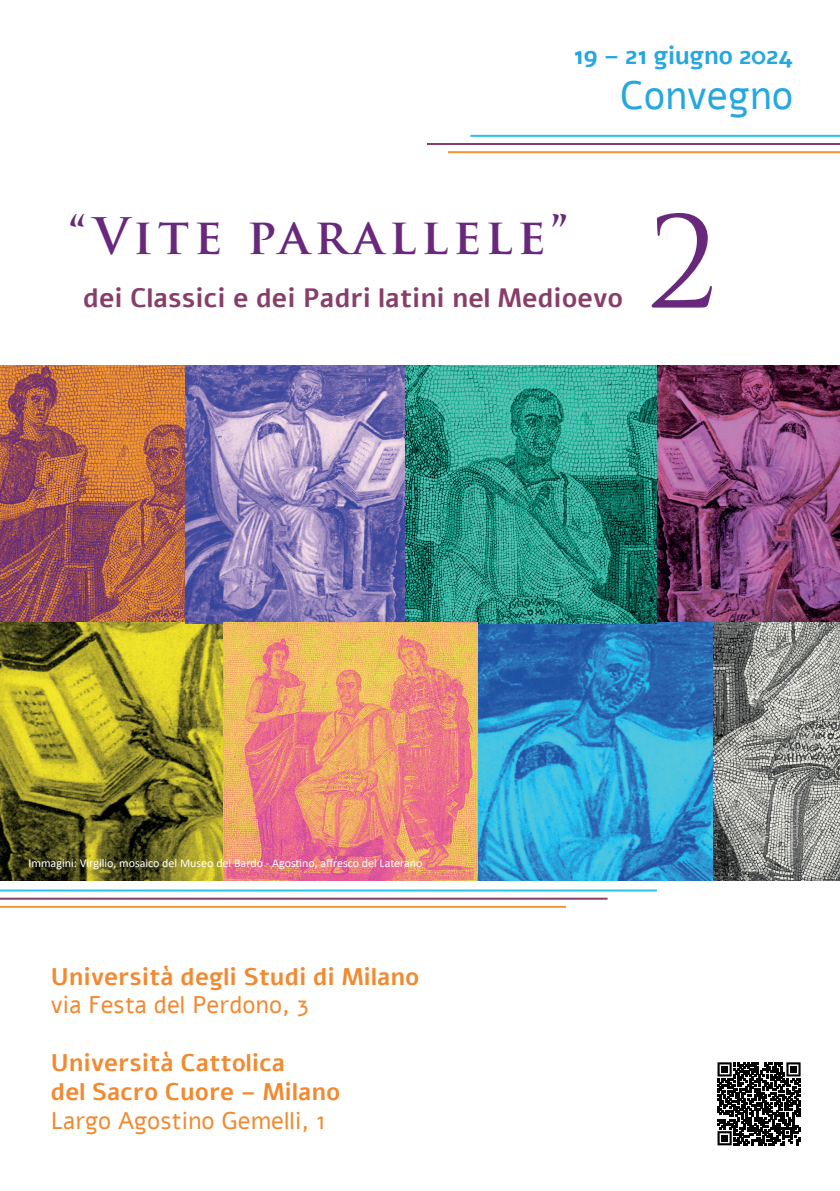
<style>
.page{position:relative;width:840px;height:1191px;background:#fff}
.page>*{position:absolute;margin:0;border:0;box-sizing:border-box;transform-origin:0 0}
.t1{font:123.2px "Trajan Pro";color:#68297c}
.t2{font:700 49px "Trajan Pro";letter-spacing:.1em;color:#68297c}
.t3{font:39.4px "Alef";color:#26a7df}
.t4{font:700 26.4px "Alef";color:#873e68}
.t5{font:700 24.8px "Alef";letter-spacing:-.025em;color:#26a7df}
.t6{font:700 24px/28.8px "Alef";color:#f18a30}
.t7{font:24px "Alef";color:#f18a30}
.t8{font:12px "Calibri";color:#fff}
</style>
<div class="page">
<img style="left:0;top:366px;width:839px;height:256px">
<img style="left:0;top:622px;width:223px;height:258px">
<img style="left:477px;top:622px;width:236px;height:258px">
<img style="left:713px;top:622px;width:126px;height:258px">
<img style="left:223px;top:622px;width:254px;height:258px">
<hr style="left:447px;top:151px;width:392px;height:2px;background:#f79531">
<hr style="left:0;top:906px;width:565px;height:2px;background:#f79531">
<hr style="left:427px;top:143px;width:412px;height:2px;background:#873e68">
<hr style="left:0;top:897px;width:607px;height:2px;background:#873e68">
<hr style="left:470px;top:135px;width:369px;height:2px;background:#25c2f2">
<hr style="left:0;top:889px;width:656px;height:2px;background:#25c2f2">
<svg style="left:717px;top:1062px;width:83px;height:83px"></svg>
<h3 class="t5" style="left:573px;top:39px;width:221px">19 – 21 giugno 2024</h3>
<h3 class="t3" style="left:619px;top:70px;width:175px">Convegno</h3>
<h2 class="t2" style="left:68px;top:206px;width:501px">“Vite parallele”</h2>
<h3 class="t4" style="left:83px;top:280px;width:541px">dei Classici e dei Padri latini nel Medioevo</h3>
<h1 class="t1" style="left:647px;top:185px;width:72px">2</h1>
<p class="t8" style="left:28px;top:854px;width:395px">Immagini: Virgilio, mosaico del Museo del Bardo - Agostino, affresco del Laterano</p>
<h3 class="t6" style="left:51px;top:962px;width:369px">Università degli Studi di Milano</h3>
<h3 class="t7" style="left:51px;top:989px;width:259px">via Festa del Perdono, 3</h3>
<h3 class="t6" style="left:51px;top:1048px;width:291px">Università Cattolica<br>del Sacro Cuore – Milano</h3>
<h3 class="t7" style="left:51px;top:1104px;width:276px">Largo Agostino Gemelli, 1</h3>
</div>
